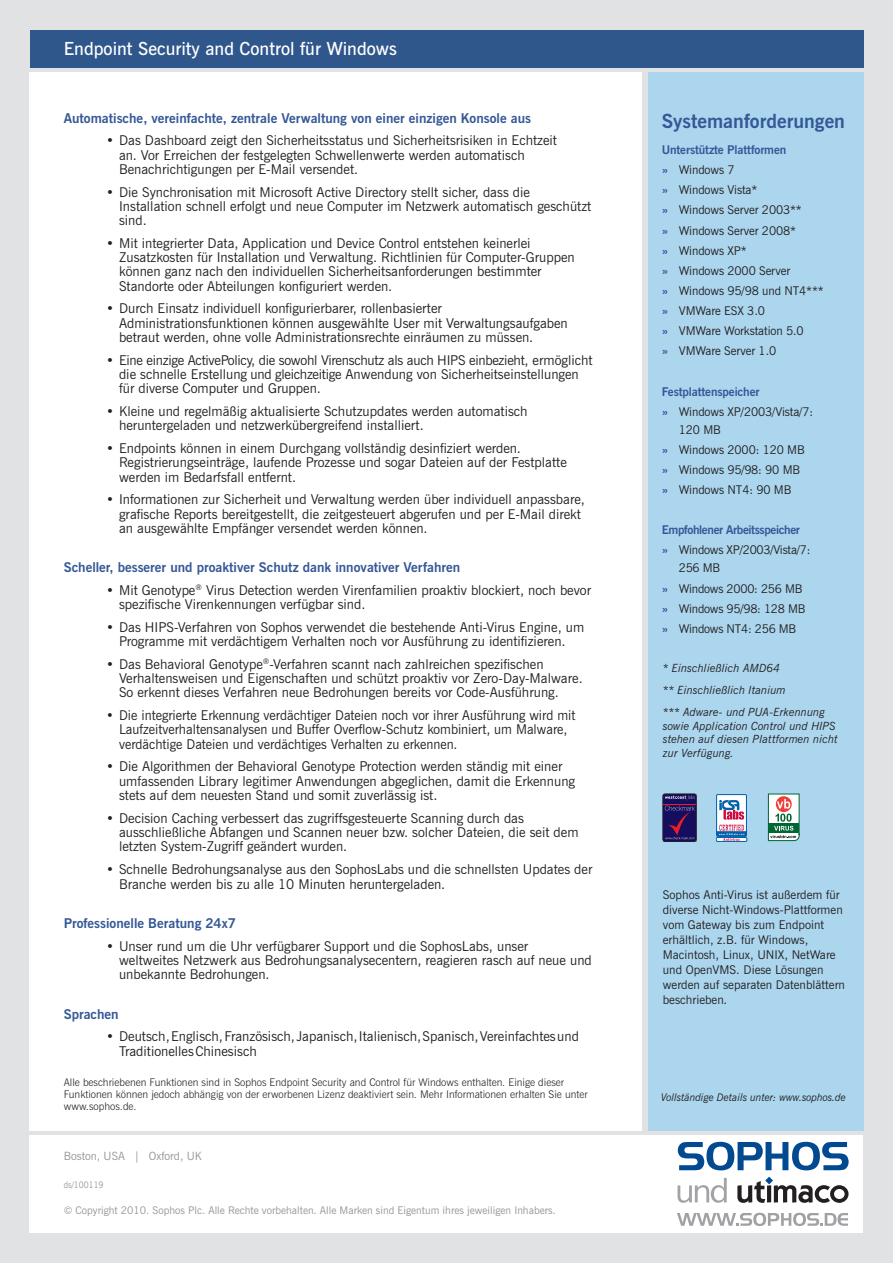
<style>
.page{position:relative;width:893px;height:1263px;background:#e1e2e4}
.page>*{position:absolute;margin:0;border:0;box-sizing:border-box;transform-origin:0 0}
.Body_text{font:700 19.5px "News Gothic BT";color:#355896}
.Product_heading{font:600 18px "News Gothic BT";color:#fff}
.Bullet{font:13.5px/14.2px "News Gothic BT";color:#231f20}
.Subheading_blue{font:700 13.5px "News Gothic BT";color:#355896}
.Sys_reqs_bullet{font:12px/18px "News Gothic BT";letter-spacing:-.01em;color:#231f20}
.Body_text-2{font:12px/15px "News Gothic BT";color:#231f20}
.Sys_reqs_text{font:700 12px "News Gothic BT";letter-spacing:-.03em;color:#355896}
.Sys_reqs_no_bullet{font:700 12px "News Gothic BT";letter-spacing:-.01em;color:#355896}
.Sys_reqs_text-2{font:700 12px "News Gothic BT";letter-spacing:-.01em;color:#355896}
.t1{font:11.4px "News Gothic BT";color:#939598}
.Footnote{font:italic 11.25px/13.5px "News Gothic BT";color:#231f20}
.Body_text-3{font:300 10.5px/12px "News Gothic BT";color:#231f20}
.Perfume_house{font:10.5px "News Gothic BT";color:#939598}
.Sys_reqs_text-3{font:italic 10.5px "News Gothic BT";letter-spacing:-.01em;color:#231f20}
.Perfume_house-2{font:10.5px "News Gothic BT";letter-spacing:.3em;color:#939598}
.Document_code{font:9px "News Gothic BT";color:#939598;scale:.91 1}
.s1{font-weight:700;color:#355896}
</style>
<div class="page">
<div style="left:648px;top:73px;width:215px;height:1058px;background:#abd6ee"></div>
<div style="left:30px;top:73px;width:612px;height:1058px;background:#fff"></div>
<div style="left:30px;top:30px;width:833px;height:37px;background:#30578c"></div>
<div style="left:30px;top:1135px;width:813px;height:98px;background:#fff"></div>
<svg style="left:678px;top:1142px;width:171px;height:28px"></svg>
<svg style="left:737px;top:1176px;width:111px;height:27px"></svg>
<hr style="left:767px;top:1185px;width:4px;height:17px;background:#231f20">
<svg style="left:677px;top:1178px;width:50px;height:25px"></svg>
<svg style="left:677px;top:1213px;width:171px;height:13px"></svg>
<div style="left:663px;top:794px;width:33px;height:47px;background:#262229"></div>
<div style="left:663px;top:794px;width:33px;height:47px;border:1px solid #231f20;border-radius:2px"></div>
<hr style="left:663px;top:804px;width:33px;height:1px;background:#ee1d23">
<svg style="left:665px;top:795px;width:30px;height:44px"></svg>
<div style="left:716px;top:837px;width:31px;height:5px;border:1px solid #0161aa"></div>
<div style="left:717px;top:794px;width:29px;height:42px;background:#fff"></div>
<div style="left:716px;top:794px;width:31px;height:43px;border:1px solid #0161aa"></div>
<svg style="left:717px;top:800px;width:30px;height:41px"></svg>
<svg style="left:768px;top:793px;width:32px;height:48px;background:#a8b8a8"></svg>
<p class="Product_heading" style="left:64px;top:38px;width:335px">Endpoint Security and Control für Windows</p>
<p class="Subheading_blue" style="left:64px;top:110px;width:469px">Automatische, vereinfachte, zentrale Verwaltung von einer einzigen Konsole aus</p>
<p class="Bullet" style="left:119px;top:133px;width:439px;text-indent:-13px">• Das Dashboard zeigt den Sicherheitsstatus und Sicherheitsrisiken in Echtzeit an. Vor Erreichen der festgelegten Schwellenwerte werden automatisch<br>Benachrichtigungen per E-Mail versendet.</p>
<p class="Bullet" style="left:119px;top:185px;width:474px;text-indent:-13px">• Die Synchronisation mit Microsoft Active Directory stellt sicher, dass die<br>Installation schnell erfolgt und neue Computer im Netzwerk automatisch geschützt sind.</p>
<p class="Bullet" style="left:119px;top:236px;width:457px;text-indent:-13px">• Mit integrierter Data, Application und Device Control entstehen keinerlei Zusatzkosten für Installation und Verwaltung. Richtlinien für Computer-Gruppen können ganz nach den individuellen Sicherheitsanforderungen bestimmter Standorte oder Abteilungen konfiguriert werden.</p>
<p class="Bullet" style="left:119px;top:301px;width:450px;text-indent:-13px">• Durch Einsatz individuell konfigurierbarer, rollenbasierter<br>Administrationsfunktionen können ausgewählte User mit Verwaltungsaufgaben betraut werden, ohne volle Administrationsrechte einräumen zu müssen.</p>
<p class="Bullet" style="left:119px;top:353px;width:475px;text-indent:-13px">• Eine einzige ActivePolicy, die sowohl Virenschutz als auch HIPS einbezieht, ermöglicht die schnelle Erstellung und gleichzeitige Anwendung von Sicherheitseinstellungen für diverse Computer und Gruppen.</p>
<p class="Bullet" style="left:119px;top:404px;width:410px;text-indent:-13px">• Kleine und regelmäßig aktualisierte Schutzupdates werden automatisch heruntergeladen und netzwerkübergreifend installiert.</p>
<p class="Bullet" style="left:119px;top:441px;width:449px;text-indent:-13px">• Endpoints können in einem Durchgang vollständig desinfiziert werden.<br>Registrierungseinträge, laufende Prozesse und sogar Dateien auf der Festplatte werden im Bedarfsfall entfernt.</p>
<p class="Bullet" style="left:119px;top:492px;width:467px;text-indent:-13px">• Informationen zur Sicherheit und Verwaltung werden über individuell anpassbare, grafische Reports bereitgestellt, die zeitgesteuert abgerufen und per E-Mail direkt an ausgewählte Empfänger versendet werden können.</p>
<p class="Subheading_blue" style="left:64px;top:559px;width:398px">Scheller, besserer und proaktiver Schutz dank innovativer Verfahren</p>
<p class="Bullet" style="left:119px;top:583px;width:474px;text-indent:-13px">• Mit Genotype<sup>®</sup> Virus Detection werden Virenfamilien proaktiv blockiert, noch bevor spezifische Virenkennungen verfügbar sind.</p>
<p class="Bullet" style="left:106px;top:620px;width:479px;text-align:center">• Das HIPS-Verfahren von Sophos verwendet die bestehende Anti-Virus Engine, um<br>Programme mit verdächtigem Verhalten noch vor Ausführung zu identifizieren.</p>
<p class="Bullet" style="left:119px;top:657px;width:465px;text-indent:-13px">• Das Behavioral Genotype<sup>®</sup>-Verfahren scannt nach zahlreichen spezifischen<br>Verhaltensweisen und Eigenschaften und schützt proaktiv vor Zero-Day-Malware.<br>So erkennt dieses Verfahren neue Bedrohungen bereits vor Code-Ausführung.</p>
<p class="Bullet" style="left:119px;top:708px;width:458px;text-indent:-13px">• Die integrierte Erkennung verdächtiger Dateien noch vor ihrer Ausführung wird mit<br>Laufzeitverhaltensanalysen und Buffer Overflow-Schutz kombiniert, um Malware, verdächtige Dateien und verdächtiges Verhalten zu erkennen.</p>
<p class="Bullet" style="left:119px;top:759px;width:458px;text-indent:-13px">• Die Algorithmen der Behavioral Genotype Protection werden ständig mit einer umfassenden Library legitimer Anwendungen abgeglichen, damit die Erkennung stets auf dem neuesten Stand und somit zuverlässig ist.</p>
<p class="Bullet" style="left:119px;top:810px;width:461px;text-indent:-13px">• Decision Caching verbessert das zugriffsgesteuerte Scanning durch das ausschließliche Abfangen und Scannen neuer bzw. solcher Dateien, die seit dem letzten System-Zugriff geändert wurden.</p>
<p class="Bullet" style="left:119px;top:861px;width:475px;line-height:15px;text-indent:-13px">• Schnelle Bedrohungsanalyse aus den SophosLabs und die schnellsten Updates der<br>Branche werden bis zu alle 10 Minuten heruntergeladen.</p>
<p class="Subheading_blue" style="left:64px;top:915px;width:174px">Professionelle Beratung 24x7</p>
<p class="Bullet" style="left:119px;top:939px;width:474px;text-indent:-13px">• Unser rund um die Uhr verfügbarer Support und die SophosLabs, unser<br>weltweites Netzwerk aus Bedrohungsanalysecentern, reagieren rasch auf neue und unbekannte Bedrohungen.</p>
<p class="Subheading_blue" style="left:64px;top:1005px;width:56px">Sprachen</p>
<p class="Bullet" style="left:119px;top:1029px;width:461px;text-indent:-13px">• Deutsch, Englisch, Französisch, Japanisch, Italienisch, Spanisch, Vereinfachtes und<br>Traditionelles Chinesisch</p>
<p class="Body_text-3" style="left:64px;top:1076px;width:525px">Alle beschriebenen Funktionen sind in Sophos Endpoint Security and Control für Windows enthalten. Einige dieser<br>Funktionen können jedoch abhängig von der erworbenen Lizenz deaktiviert sein. Mehr Informationen erhalten Sie unter www.sophos.de.</p>
<p class="t1" style="left:64px;top:1149px;width:140px">Boston, USA | Oxford, UK</p>
<p class="Perfume_house-2" style="left:64px;top:1178px;width:48px">Italien</p>
<p class="Document_code" style="left:64px;top:1179px;width:45px">ds/100119</p>
<p class="Perfume_house" style="left:64px;top:1204px;width:494px">© Copyright 2010. Sophos Plc. Alle Rechte vorbehalten. Alle Marken sind Eigentum ihres jeweiligen Inhabers.</p>
<p class="Body_text" style="left:662px;top:109px;width:185px">Systemanforderungen</p>
<p class="Sys_reqs_no_bullet" style="left:662px;top:142px;width:126px">Unterstützte Plattformen</p>
<p class="Sys_reqs_bullet" style="left:662px;top:161px;width:74px"><span class="s1">»</span> Windows 7</p>
<p class="Sys_reqs_bullet" style="left:662px;top:181px;width:97px"><span class="s1">»</span> Windows Vista*</p>
<p class="Sys_reqs_bullet" style="left:662px;top:201px;width:142px"><span class="s1">»</span> Windows Server 2003**</p>
<p class="Sys_reqs_bullet" style="left:662px;top:221px;width:136px"><span class="s1">»</span> Windows Server 2008*</p>
<p class="Sys_reqs_bullet" style="left:662px;top:241px;width:87px"><span class="s1">»</span> Windows XP*</p>
<p class="Sys_reqs_bullet" style="left:662px;top:261px;width:130px"><span class="s1">»</span> Windows 2000 Server</p>
<p class="Sys_reqs_bullet" style="left:662px;top:282px;width:164px"><span class="s1">»</span> Windows 95/98 und NT4***</p>
<p class="Sys_reqs_bullet" style="left:662px;top:302px;width:105px"><span class="s1">»</span> VMWare ESX 3.0</p>
<p class="Sys_reqs_bullet" style="left:662px;top:322px;width:143px"><span class="s1">»</span> VMWare Workstation 5.0</p>
<p class="Sys_reqs_bullet" style="left:662px;top:342px;width:116px"><span class="s1">»</span> VMWare Server 1.0</p>
<p class="Sys_reqs_text-2" style="left:662px;top:384px;width:99px">Festplattenspeicher</p>
<p class="Sys_reqs_bullet" style="left:679px;top:402px;width:136px;text-indent:-17px"><span class="s1">»</span> Windows XP/2003/Vista/7:<br>120 MB</p>
<p class="Sys_reqs_bullet" style="left:662px;top:440px;width:144px"><span class="s1">»</span> Windows 2000: 120 MB</p>
<p class="Sys_reqs_bullet" style="left:662px;top:461px;width:140px"><span class="s1">»</span> Windows 95/98: 90 MB</p>
<p class="Sys_reqs_bullet" style="left:662px;top:481px;width:131px"><span class="s1">»</span> Windows NT4: 90 MB</p>
<p class="Sys_reqs_text" style="left:662px;top:523px;width:140px">Empfohlener Arbeitsspeicher</p>
<p class="Sys_reqs_bullet" style="left:679px;top:541px;width:133px;text-indent:-17px"><span class="s1">»</span> Windows XP/2003/Vista/7:<br>256 MB</p>
<p class="Sys_reqs_bullet" style="left:662px;top:579px;width:142px"><span class="s1">»</span> Windows 2000: 256 MB</p>
<p class="Sys_reqs_bullet" style="left:662px;top:599px;width:145px"><span class="s1">»</span> Windows 95/98: 128 MB</p>
<p class="Sys_reqs_bullet" style="left:662px;top:619px;width:136px"><span class="s1">»</span> Windows NT4: 256 MB</p>
<p class="Footnote" style="left:663px;top:661px;width:119px">* Einschließlich AMD64</p>
<p class="Footnote" style="left:663px;top:683px;width:125px">** Einschließlich Itanium</p>
<p class="Footnote" style="left:663px;top:705px;width:177px">*** Adware- und PUA-Erkennung sowie Application Control und HIPS stehen auf diesen Plattformen nicht zur Verfügung.</p>
<p class="Body_text-2" style="left:663px;top:887px;width:184px">Sophos Anti-Virus ist außerdem für diverse Nicht‑Windows-Plattformen vom Gateway bis zum Endpoint erhältlich, z.B. für Windows,<br>Macintosh, Linux, UNIX, NetWare und OpenVMS. Diese Lösungen werden auf separaten Datenblättern beschrieben.</p>
<p class="Sys_reqs_text-3" style="left:661px;top:1091px;width:187px">Vollständige Details unter: www.sophos.de</p>
</div>
